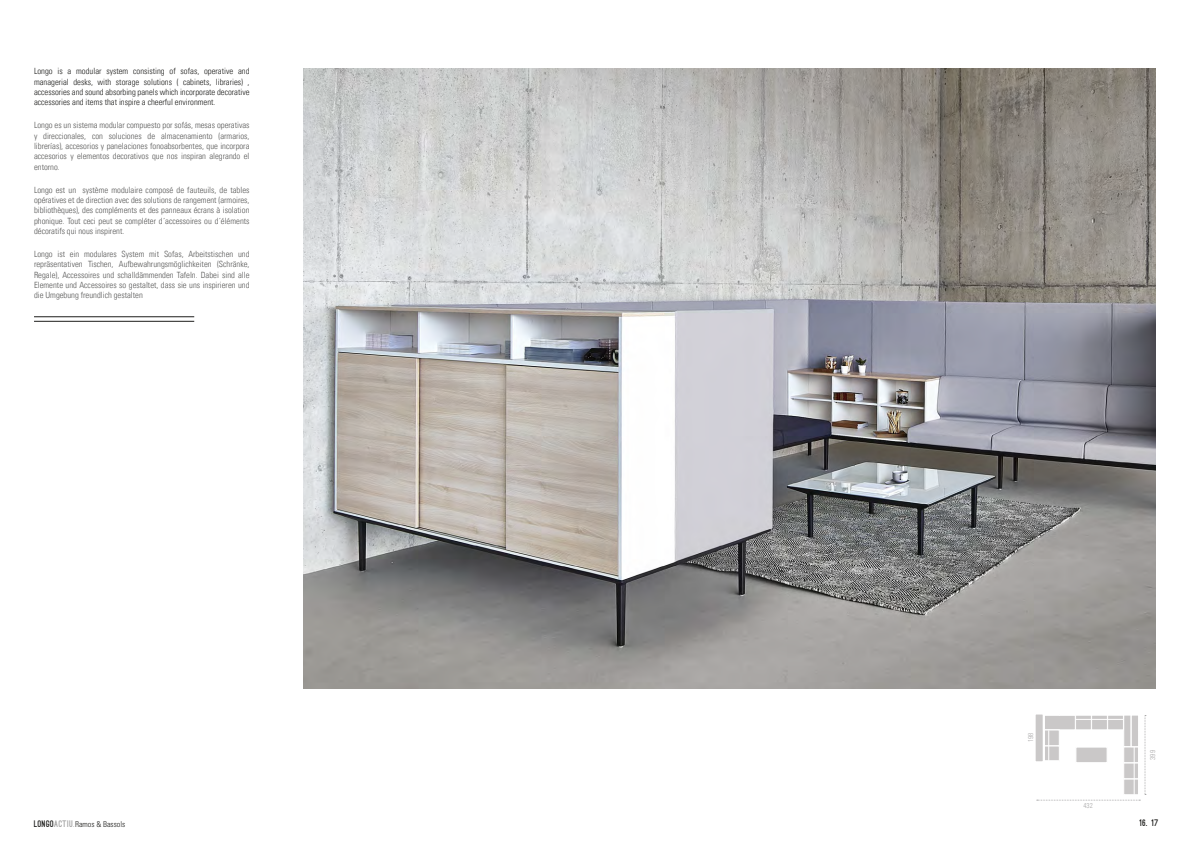
<style>
.page{position:relative;width:1191px;height:842px;background:#fff}
.page>*{position:absolute;margin:0;border:0;box-sizing:border-box;transform-origin:0 0}
.t1{font:900 9px "Ostrich Sans";color:#1d1d1b}
.t2{font:8.6px/10.3px "Univers Com 47 Light Cond";color:#575756;text-align:justify}
.t3{font:8.6px/10.3px "Univers Com 47 Light Cond";color:#1d1d1b;text-align:justify}
.t4{font:300 condensed 8px "Univers";color:#1d1d1b}
.cotas_claritas{font:7px "Univers Com 47 Light Cond";color:#a9a8a9}
.s1{color:#fff}
.s2{font-family:"Ostrich Sans";font-weight:900;font-stretch:normal;font-size:9px}
.s3{font-family:"Ostrich Sans";font-weight:900;font-stretch:normal;font-size:9px;color:#a1a1a1}
.s4{font-family:"Ostrich Sans";font-weight:500;font-stretch:normal;font-size:10.9px}
</style>
<div class="page">
<hr style="left:34px;top:316px;width:160px;height:1px;background:#1d1d1b">
<hr style="left:34px;top:321px;width:160px;height:1px;background:#1d1d1b">
<div style="left:1035px;top:714px;width:8px;height:48px;background:#edecec"></div>
<svg style="left:1036px;top:714px;width:110px;height:87px"></svg>
<img style="left:304px;top:68px;width:851px;height:621px">
<p class="t3" style="left:34px;top:66px;width:217px">Longo is a modular system consisting of sofas, operative and managerial desks, with storage solutions ( cabinets, libraries) , accessories and sound absorbing panels which incorporate decorative accessories and items that inspire a cheerful environment.</p>
<p class="t2" style="left:34px;top:120px;width:217px">Longo es un sistema modular compuesto por sofás, mesas operativas y direccionales, con soluciones de almacenamiento (armarios, librerías), accesorios y panelaciones fonoabsorbentes, que incorpora accesorios y elementos decorativos que nos inspiran alegrando el entorno.</p>
<p class="t2" style="left:34px;top:185px;width:217px">Longo est un système modulaire composé de fauteuils, de tables opératives et de direction avec des solutions de rangement (armoires, bibliothèques), des compléments et des panneaux écrans à isolation phonique. Tout ceci peut se compléter d´accessoires ou d´éléments décoratifs qui nous inspirent.</p>
<p class="t2" style="left:34px;top:249px;width:217px">Longo ist ein modulares System mit Sofas, Arbeitstischen und repräsentativen Tischen, Aufbewahrungsmöglichkeiten (Schränke, Regale), Accessoires und schalldämmenden Tafeln. Dabei sind alle Elemente und Accessoires so gestaltet, dass sie uns inspirieren und die Umgebung freundlich gestalten</p>
<p class="cotas_claritas" style="left:1026px;top:742px;width:11px;rotate:-90deg">198</p>
<p class="cotas_claritas" style="left:1083px;top:801px;width:15px">432<span class="s1">,5</span></p>
<p class="cotas_claritas" style="left:1148px;top:760px;width:11px;rotate:-90deg">399</p>
<p class="t4" style="left:34px;top:819px;width:93px"><span class="s2">LONGO</span><span class="s3">ACTIU</span><span class="s4">.</span>Ramos &amp; Bassols</p>
<p class="t1" style="left:1139px;top:820px;width:20px">16. 17</p>
</div>
